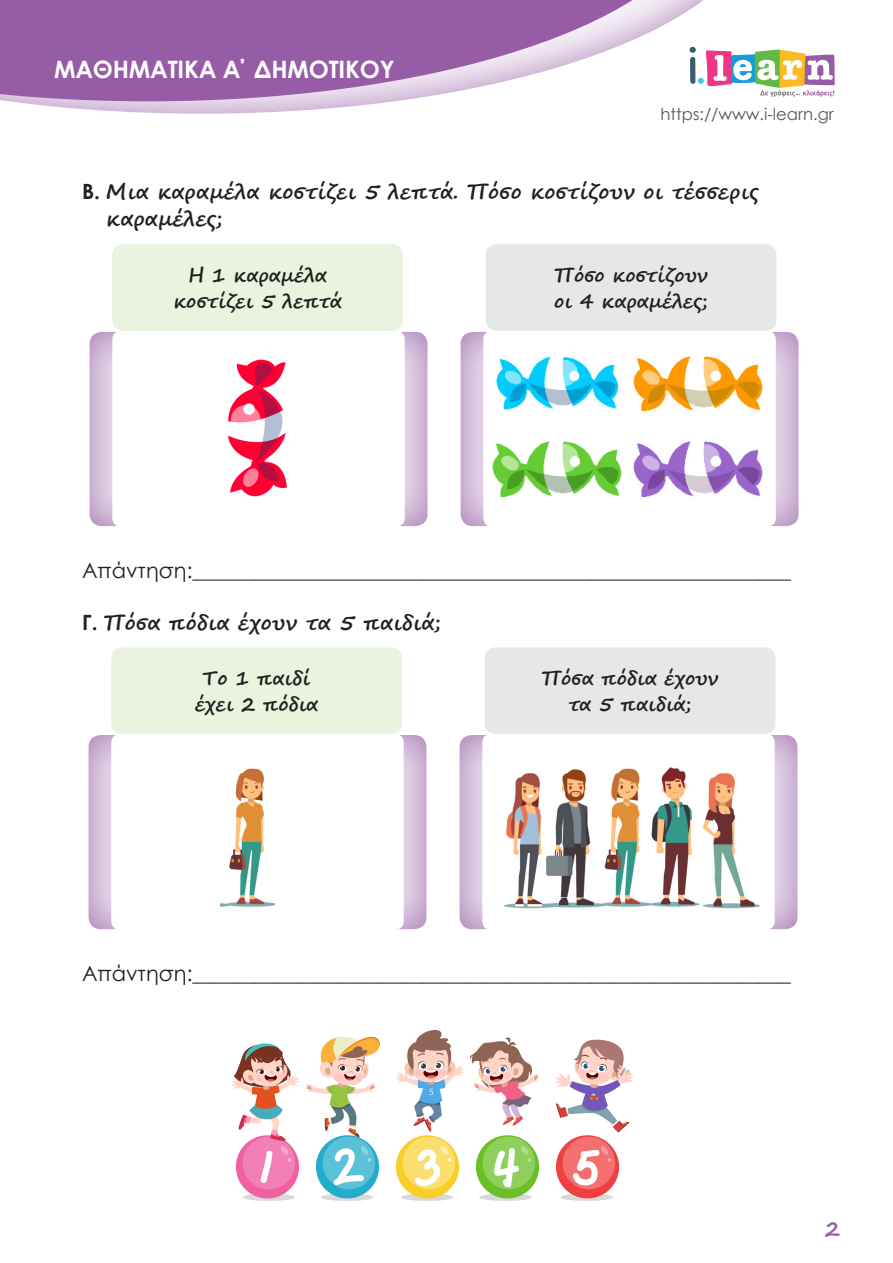
<style>
.page{position:relative;width:893px;height:1263px;background:#fff}
.page>*{position:absolute;margin:0;border:0;box-sizing:border-box;transform-origin:0 0}
.t1{font:700 24px "Century Gothic";letter-spacing:-.01em;color:#fff}
.t2{font:21px "Century Gothic";color:#231f20}
.t3{font:700 21px/27px "Segoe Script";color:#231f20}
.t4{font:700 21px "Segoe Script";color:#965ca6}
.t5{font:700 19.5px/25.5px "Segoe Script";letter-spacing:-.01em;color:#231f20;text-align:center}
.t6{font:16.5px "Century Gothic";color:#57585a}
.s1{font-family:"Century Gothic"}
</style>
<div class="page">
<div style="left:88px;top:330px;width:340px;height:196px;background:#965ca6;opacity:.75"></div>
<div style="left:112px;top:331px;width:293px;height:196px;background:#fff;border-radius:9px"></div>
<div style="left:458px;top:330px;width:341px;height:196px;background:#965ca6;opacity:.75"></div>
<div style="left:483px;top:331px;width:293px;height:196px;background:#fff;border-radius:9px"></div>
<div style="left:87px;top:733px;width:340px;height:197px;background:#965ca6;opacity:.75"></div>
<div style="left:111px;top:734px;width:293px;height:196px;background:#fff;border-radius:9px"></div>
<div style="left:457px;top:733px;width:341px;height:197px;background:#965ca6;opacity:.75"></div>
<div style="left:482px;top:734px;width:293px;height:196px;background:#fff;border-radius:9px"></div>
<div style="left:0;top:0;width:759px;height:116px;background:#965ca6;opacity:.75"></div>
<svg style="left:0;top:0;width:705px;height:101px;fill:#965ca6"></svg>
<svg style="left:690px;top:47px;width:145px;height:50px"></svg>
<div style="left:112px;top:244px;width:291px;height:87px;background:#eaf3de;border-radius:11px"></div>
<div style="left:111px;top:647px;width:291px;height:87px;background:#eaf3de;border-radius:11px"></div>
<div style="left:486px;top:244px;width:290px;height:87px;background:#e6e8e8;border-radius:11px"></div>
<div style="left:485px;top:647px;width:290px;height:87px;background:#e6e8e8;border-radius:11px"></div>
<img style="left:228px;top:360px;width:59px;height:137px">
<img style="left:496px;top:357px;width:121px;height:53px">
<img style="left:633px;top:356px;width:129px;height:56px">
<img style="left:492px;top:441px;width:130px;height:57px">
<img style="left:633px;top:441px;width:129px;height:57px">
<img style="left:221px;top:768px;width:53px;height:139px">
<img style="left:504px;top:767px;width:257px;height:142px">
<img style="left:231px;top:1030px;width:402px;height:171px">
<p class="t1" style="left:54px;top:51px;width:342px">ΜΑΘΗΜΑΤΙΚΑ Α΄ ΔΗΜΟΤΙΚΟΥ</p>
<p class="t6" style="left:660px;top:103px;width:175px">https://www.i-learn.gr</p>
<p class="t3" style="left:106px;top:178px;width:654px;text-indent:-24px"><span class="s1">Β.</span> Μια καραμέλα κοστίζει 5 λεπτά. Πόσο κοστίζουν οι τέσσερις καραμέλες;</p>
<p class="t5" style="left:173px;top:263px;width:170px">Η 1 καραμέλα κοστίζει 5 λεπτά</p>
<p class="t5" style="left:554px;top:263px;width:156px;text-align:left">Πόσο κοστίζουν οι 4 καραμέλες;</p>
<p class="t2" style="left:82px;top:556px;width:711px">Απάντηση:_________________________________________________________</p>
<p class="t3" style="left:82px;top:610px;width:361px"><span class="s1">Γ.</span> Πόσα πόδια έχουν τα 5 παιδιά;</p>
<p class="t5" style="left:195px;top:666px;width:125px">Το 1 παιδί έχει 2 πόδια</p>
<p class="t5" style="left:541px;top:666px;width:179px">Πόσα πόδια έχουν τα 5 παιδιά;</p>
<p class="t2" style="left:82px;top:959px;width:711px">Απάντηση:_________________________________________________________</p>
<p class="t4" style="left:825px;top:1212px;width:17px">2</p>
</div>
